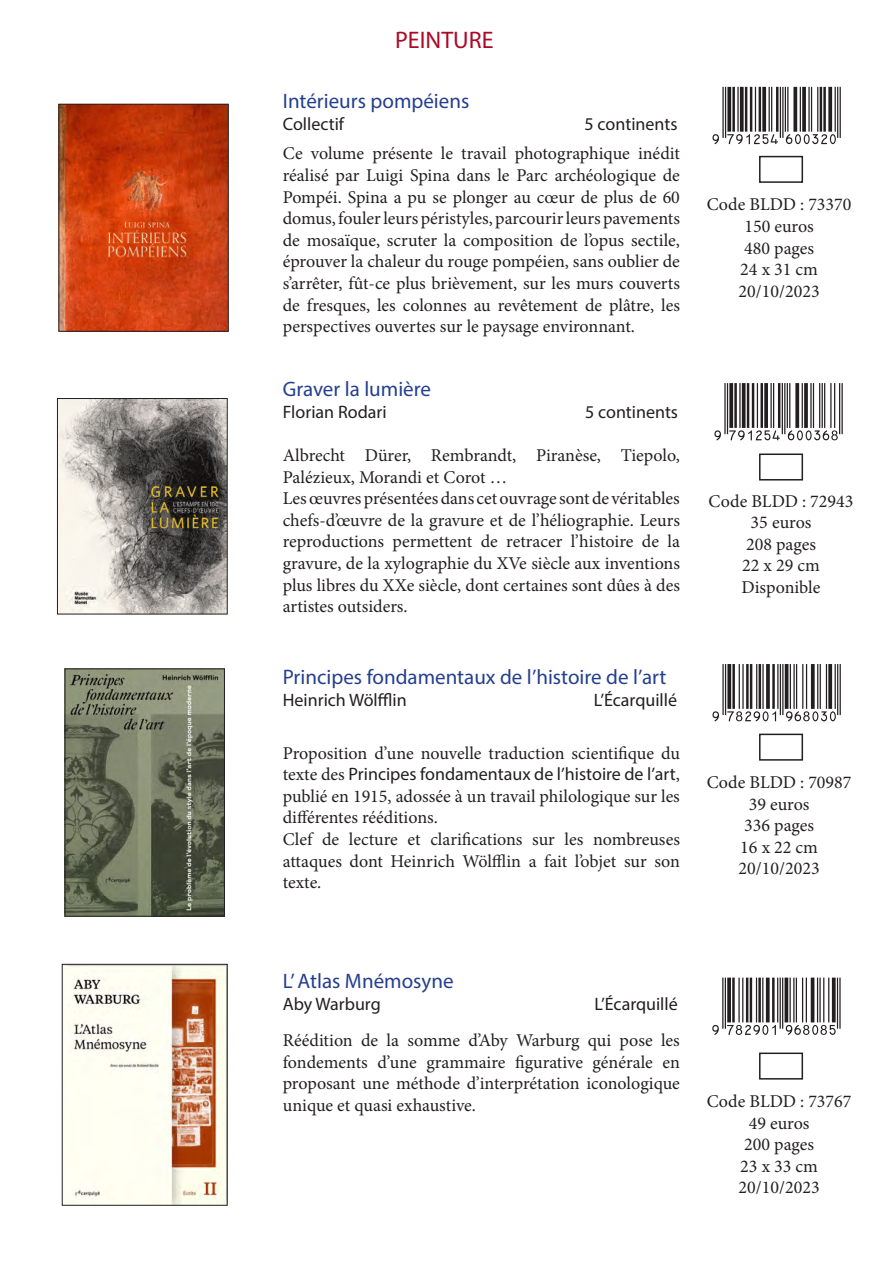
<style>
.page{position:relative;width:893px;height:1263px;background:#fff}
.page>*{position:absolute;margin:0;border:0;box-sizing:border-box;transform-origin:0 0}
.t1{font:24px "Myriad Pro";color:#ac0926}
.t2{font:21px "Myriad Pro";color:#253f8e}
.t3{font:18px/21.6px "Minion Pro";color:#231f20;text-align:justify}
.t4{font:18px "Myriad Pro";color:#231f20}
.s1{font-family:"Myriad Pro"}
</style>
<div class="page">
<div style="left:759px;top:156px;width:44px;height:27px;border:2px solid #231f20"></div>
<div style="left:759px;top:453px;width:44px;height:27px;border:2px solid #231f20"></div>
<div style="left:759px;top:734px;width:44px;height:27px;border:2px solid #231f20"></div>
<div style="left:759px;top:1052px;width:44px;height:27px;border:2px solid #231f20"></div>
<img style="left:59px;top:400px;width:166px;height:212px">
<div style="left:57px;top:398px;width:170px;height:216px;border:1px solid #231f20"></div>
<img style="left:64px;top:966px;width:161px;height:237px">
<div style="left:62px;top:964px;width:165px;height:241px;border:1px solid #231f20"></div>
<img style="left:61px;top:106px;width:165px;height:223px">
<img style="left:67px;top:671px;width:156px;height:243px">
<div style="left:65px;top:669px;width:160px;height:247px;border:1px solid #231f20"></div>
<p class="t1" style="left:395px;top:25px;width:100px">PEINTURE</p>
<p class="t2" style="left:283px;top:88px;width:188px">Intérieurs pompéiens</p>
<p class="t4" style="left:283px;top:113px;width:63px">Collectif</p>
<p class="t4" style="left:585px;top:113px;width:94px">5 continents</p>
<p class="t3" style="left:283px;top:143px;width:399px">Ce volume présente le travail photographique inédit réalisé par Luigi Spina dans le Parc archéologique de Pompéi. Spina a pu se plonger au cœur de plus de 60 domus, fouler leurs péristyles, parcourir leurs pavements de mosaïque, scruter la composition de l’opus sectile, éprouver la chaleur du rouge pompéien, sans oublier de s’arrêter, fût-ce plus brièvement, sur les murs couverts de fresques, les colonnes au revêtement de plâtre, les perspectives ouvertes sur le paysage environnant.</p>
<p class="t2" style="left:283px;top:376px;width:150px">Graver la lumière</p>
<p class="t4" style="left:283px;top:401px;width:105px">Florian Rodari</p>
<p class="t4" style="left:585px;top:401px;width:94px">5 continents</p>
<p class="t3" style="left:283px;top:444px;width:399px">Albrecht Dürer, Rembrandt, Piranèse, Tiepolo,<br>Palézieux, Morandi et Corot …</p>
<p class="t3" style="left:283px;top:488px;width:399px">Les œuvres présentées dans cet ouvrage sont de véritables chefs-d’œuvre de la gravure et de l’héliographie. Leurs reproductions permettent de retracer l’histoire de la gravure, de la xylographie du XVe siècle aux inventions plus libres du XXe siècle, dont certaines sont dûes à des artistes outsiders.</p>
<p class="t2" style="left:283px;top:664px;width:385px">Principes fondamentaux de l’histoire de l’art</p>
<p class="t4" style="left:283px;top:689px;width:125px">Heinrich Wölfflin</p>
<p class="t4" style="left:594px;top:689px;width:85px">L’Écarquillé</p>
<p class="t3" style="left:283px;top:742px;width:399px">Proposition d’une nouvelle traduction scientifique du texte des <span class="s1">Principes fondamentaux de l’histoire de l’art</span>, publié en 1915, adossée à un travail philologique sur les différentes rééditions.</p>
<p class="t3" style="left:283px;top:828px;width:399px">Clef de lecture et clarifications sur les nombreuses attaques dont Heinrich Wölfflin a fait l’objet sur son texte.</p>
<p class="t3" style="left:707px;top:194px;width:146px">Code BLDD : 73370</p>
<p class="t3" style="left:744px;top:216px;width:71px">150 euros</p>
<p class="t3" style="left:744px;top:237px;width:71px">480 pages</p>
<p class="t3" style="left:740px;top:259px;width:79px">24 x 31 cm</p>
<p class="t3" style="left:739px;top:280px;width:83px">20/10/2023</p>
<p class="t3" style="left:709px;top:490px;width:146px">Code BLDD : 72943</p>
<p class="t3" style="left:751px;top:512px;width:62px">35 euros</p>
<p class="t3" style="left:746px;top:533px;width:71px">208 pages</p>
<p class="t3" style="left:742px;top:555px;width:79px">22 x 29 cm</p>
<p class="t3" style="left:742px;top:577px;width:80px">Disponible</p>
<p class="t3" style="left:707px;top:771px;width:146px">Code BLDD : 70987</p>
<p class="t3" style="left:749px;top:793px;width:62px">39 euros</p>
<p class="t3" style="left:744px;top:815px;width:71px">336 pages</p>
<p class="t3" style="left:740px;top:836px;width:79px">16 x 22 cm</p>
<p class="t3" style="left:739px;top:858px;width:83px">20/10/2023</p>
<p class="t2" style="left:283px;top:968px;width:172px">L’ Atlas Mnémosyne</p>
<p class="t4" style="left:283px;top:993px;width:99px">Aby Warburg</p>
<p class="t4" style="left:594px;top:993px;width:85px">L’Écarquillé</p>
<p class="t3" style="left:283px;top:1029px;width:399px">Réédition de la somme d’Aby Warburg qui pose les fondements d’une grammaire figurative générale en proposant une méthode d’interprétation iconologique unique et quasi exhaustive.</p>
<p class="t3" style="left:707px;top:1090px;width:146px">Code BLDD : 73767</p>
<p class="t3" style="left:749px;top:1112px;width:62px">49 euros</p>
<p class="t3" style="left:744px;top:1134px;width:71px">200 pages</p>
<p class="t3" style="left:740px;top:1155px;width:79px">23 x 33 cm</p>
<p class="t3" style="left:739px;top:1177px;width:83px">20/10/2023</p>
</div>
